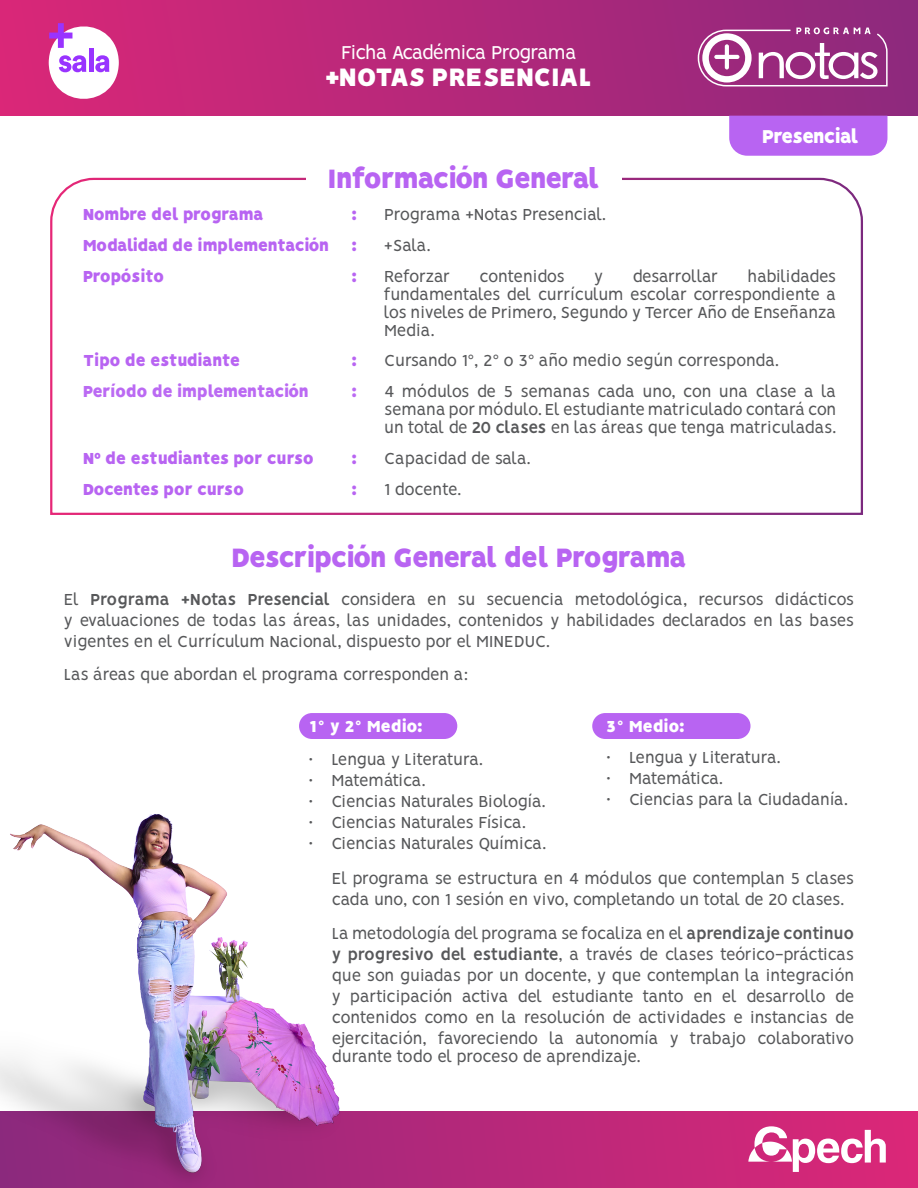
<style>
.page{position:relative;width:918px;height:1188px;background:#fff}
.page>*{position:absolute;margin:0;border:0;box-sizing:border-box;transform-origin:0 0}
.t1{font:900 30px "Vision";letter-spacing:-.055em;color:#b864f2}
.t2{font:900 28.5px "Vision";letter-spacing:-.025em;color:#fff}
.t3{font:21px "Vision";letter-spacing:-.045em;color:#fff}
.t4{font:900 21px "Vision";letter-spacing:-.055em;color:#fff}
.t5{font:18px/21px "Vision";letter-spacing:-.03em;color:#57585a;text-align:justify}
.t6{font:900 18px "Vision";letter-spacing:-.03em;color:#b864f2}
.t7{font:18px "Vision";letter-spacing:-.01em;color:#57585a}
.t8{font:900 18px "Vision";letter-spacing:-.03em;color:#bb6af3}
.t9{font:900 18px "Vision";letter-spacing:-.015em;color:#fff}
.s1{font-weight:700}
</style>
<div class="page">
<div style="left:0;top:0;width:918px;height:116px;background:linear-gradient(to right,#da2778,#8d297d)"></div>
<svg style="left:357px;top:1112px;width:561px;height:76px;background:#bf2779"></svg>
<svg style="left:748px;top:1126px;width:138px;height:46px"></svg>
<svg style="left:49px;top:14px;width:70px;height:97px"></svg>
<div style="left:729px;top:116px;width:158px;height:40px;background:#b864f2"></div>
<svg style="left:697px;top:27px;width:191px;height:60px"></svg>
<svg style="left:50px;top:177px;width:813px;height:338px"></svg>
<div style="left:306px;top:162px;width:316px;height:31px;background:#fff"></div>
<div style="left:299px;top:713px;width:158px;height:26px;background:#b864f2;border-radius:13px"></div>
<div style="left:592px;top:713px;width:159px;height:26px;background:#b864f2;border-radius:13px"></div>
<img style="left:0;top:814px;width:357px;height:374px">
<p class="t3" style="left:341px;top:41px;width:237px">Ficha Académica Programa</p>
<h2 class="t2" style="left:326px;top:60px;width:268px">+NOTAS PRESENCIAL</h2>
<p class="t1" style="left:327px;top:160px;width:274px">Información General</p>
<p class="t4" style="left:762px;top:124px;width:99px">Presencial</p>
<p class="t6" style="left:83px;top:204px;width:183px">Nombre del programa</p>
<p class="t6" style="left:351px;top:204px;width:8px">:</p>
<p class="t5" style="left:384px;top:204px;width:223px">Programa +Notas Presencial.</p>
<p class="t6" style="left:83px;top:234px;width:276px">Modalidad de implementación :</p>
<p class="t5" style="left:384px;top:235px;width:48px">+Sala.</p>
<p class="t6" style="left:83px;top:265px;width:83px">Propósito</p>
<p class="t6" style="left:351px;top:265px;width:8px">:</p>
<p class="t5" style="left:384px;top:266px;width:67px">Reforzar</p>
<p class="t5" style="left:480px;top:266px;width:87px">contenidos</p>
<p class="t5" style="left:594px;top:266px;width:10px">y</p>
<p class="t5" style="left:633px;top:266px;width:87px">desarrollar</p>
<p class="t5" style="left:384px;top:267px;width:454px;line-height:18px;text-indent:363px">habilidades fundamentales del currículum escolar correspondiente a los niveles de Primero, Segundo y Tercer Año de Enseñanza Media.</p>
<p class="t6" style="left:83px;top:350px;width:159px">Tipo de estudiante</p>
<p class="t6" style="left:351px;top:350px;width:8px">:</p>
<p class="t5" style="left:384px;top:350px;width:396px">Cursando 1°, 2° o 3° año medio según corresponda.</p>
<p class="t8" style="left:83px;top:381px;width:228px">Período de implementación</p>
<p class="t8" style="left:351px;top:381px;width:8px">:</p>
<p class="t5" style="left:384px;top:383px;width:454px;line-height:18px">4 módulos de 5 semanas cada uno, con una clase a la semana por módulo. El estudiante matriculado contará con un total de <span class="s1">20 clases</span> en las áreas que tenga matriculadas.</p>
<p class="t6" style="left:83px;top:447px;width:233px">Nº de estudiantes por curso</p>
<p class="t6" style="left:351px;top:447px;width:8px">:</p>
<p class="t5" style="left:384px;top:448px;width:148px">Capacidad de sala.</p>
<p class="t6" style="left:83px;top:478px;width:163px">Docentes por curso</p>
<p class="t6" style="left:351px;top:478px;width:8px">:</p>
<p class="t5" style="left:384px;top:479px;width:79px">1 docente.</p>
<p class="t1" style="left:231px;top:540px;width:457px">Descripción General del Programa</p>
<p class="t5" style="left:64px;top:589px;width:792px">El <span class="s1">Programa +Notas Presencial</span> considera en su secuencia metodológica, recursos didácticos y evaluaciones de todas las áreas, las unidades, contenidos y habilidades declarados en las bases vigentes en el Currículum Nacional, dispuesto por el MINEDUC.</p>
<p class="t5" style="left:64px;top:664px;width:406px">Las áreas que abordan el programa corresponden a:</p>
<p class="t9" style="left:309px;top:715px;width:116px">1° y 2° Medio:</p>
<p class="t7" style="left:309px;top:749px;width:176px">• Lengua y Literatura.</p>
<p class="t5" style="left:309px;top:770px;width:118px">• Matemática.</p>
<p class="t5" style="left:309px;top:791px;width:238px">• Ciencias Naturales Biología.</p>
<p class="t5" style="left:309px;top:812px;width:219px">• Ciencias Naturales Física.</p>
<p class="t5" style="left:309px;top:833px;width:239px">• Ciencias Naturales Química.</p>
<p class="t9" style="left:607px;top:715px;width:80px">3° Medio:</p>
<p class="t7" style="left:607px;top:747px;width:176px">• Lengua y Literatura.</p>
<p class="t5" style="left:607px;top:768px;width:118px">• Matemática.</p>
<p class="t7" style="left:607px;top:789px;width:243px">• Ciencias para la Ciudadanía.</p>
<p class="t5" style="left:332px;top:868px;width:524px">El programa se estructura en 4 módulos que contemplan 5 clases cada uno, con 1 sesión en vivo, completando un total de 20 clases.</p>
<p class="t5" style="left:332px;top:923px;width:524px">La metodología del programa se focaliza en el <span class="s1">aprendizaje continuo y progresivo del estudiante</span>, a través de clases teórico-prácticas que son guiadas por un docente, y que contemplan la integración y participación activa del estudiante tanto en el desarrollo de contenidos como en la resolución de actividades e instancias de ejercitación, favoreciendo la autonomía y trabajo colaborativo</p>
<p class="t5" style="left:332px;top:1046px;width:310px">durante todo el proceso de aprendizaje.</p>
</div>
